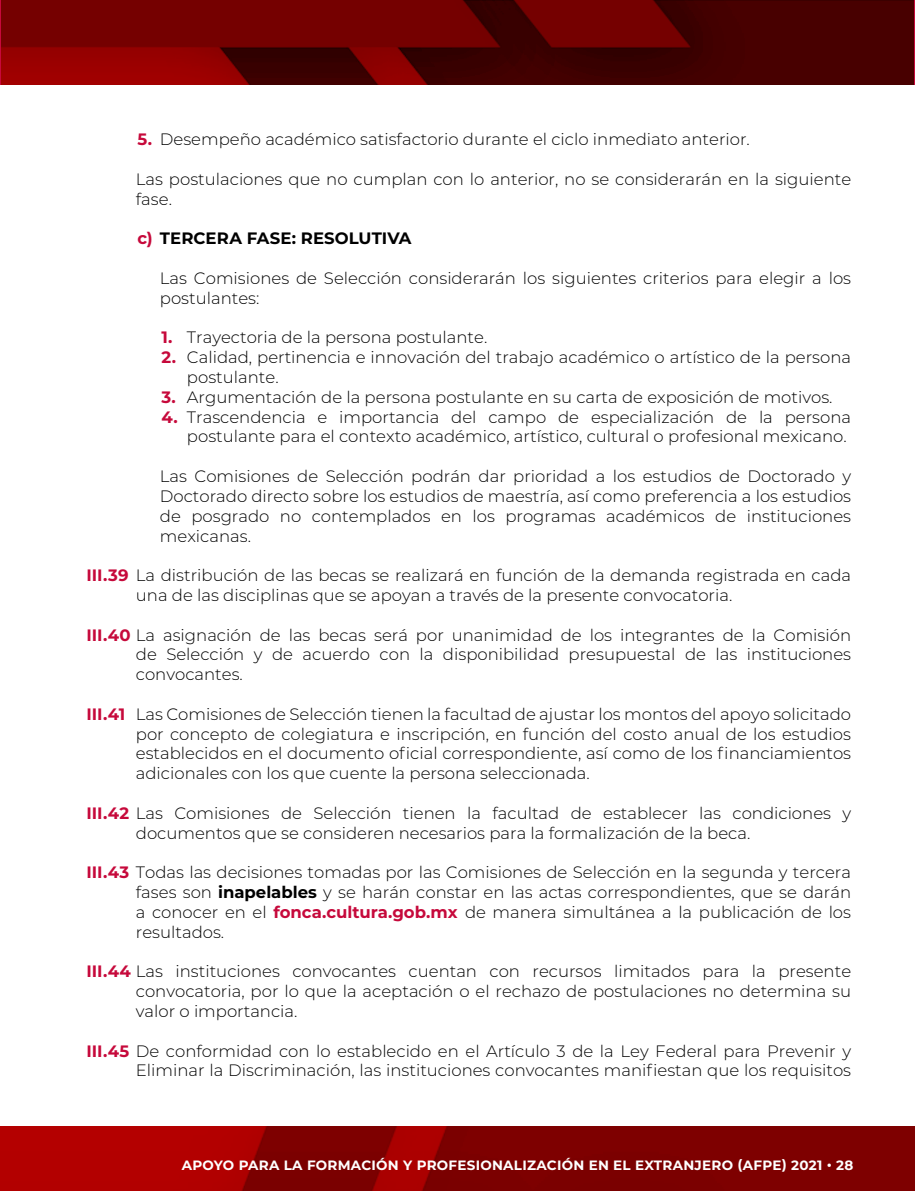
<style>
.page{position:relative;width:915px;height:1191px;background:#fff}
.page>*{position:absolute;margin:0;border:0;box-sizing:border-box;transform-origin:0 0}
.t1{font:300 16.5px/19.8px "Montserrat";color:#000}
.t2{font:700 16.5px "Montserrat";letter-spacing:.005em;color:#000}
.t3{font:700 13.5px "Montserrat";letter-spacing:.02em;color:#fff}
.s1{font-weight:700;color:#c6093b}
.s2{color:#c6093b}
.s3{font-weight:700}
</style>
<div class="page">
<hr style="left:914px;top:0;width:1px;height:84px;background:#c6093b">
<img style="left:0;top:1126px;width:914px;height:65px">
<img style="left:1px;top:0;width:912px;height:84px">
<p class="t1" style="left:137px;top:129px;width:613px"><span class="s1">5.</span> Desempeño académico satisfactorio durante el ciclo inmediato anterior.</p>
<p class="t1" style="left:136px;top:169px;width:716px">Las postulaciones que no cumplan con lo anterior, no se considerarán en la siguiente fase.</p>
<p class="t2" style="left:137px;top:227px;width:275px"><span class="s2">c)</span> TERCERA FASE: RESOLUTIVA</p>
<p class="t1" style="left:160px;top:268px;width:692px">Las Comisiones de Selección considerarán los siguientes criterios para elegir a los postulantes:</p>
<p class="t1" style="left:161px;top:327px;width:327px"><span class="s1">1.</span> Trayectoria de la persona postulante.</p>
<p class="t1" style="left:187px;top:347px;width:665px;text-indent:-25px"><span class="s1">2.</span> Calidad, pertinencia e innovación del trabajo académico o artístico de la persona postulante.</p>
<p class="t1" style="left:161px;top:386px;width:672px"><span class="s1">3.</span> Argumentación de la persona postulante en su carta de exposición de motivos.</p>
<p class="t1" style="left:161px;top:406px;width:691px;text-align:right"><span class="s1">4.</span> Trascendencia e importancia del campo de especialización de la persona postulante para el contexto académico, artístico, cultural o profesional mexicano.</p>
<p class="t1" style="left:160px;top:466px;width:692px;text-align:justify">Las Comisiones de Selección podrán dar prioridad a los estudios de Doctorado y Doctorado directo sobre los estudios de maestría, así como preferencia a los estudios de posgrado no contemplados en los programas académicos de instituciones mexicanas.</p>
<p class="t1" style="left:136px;top:565px;width:716px;text-indent:-50px"><span class="s1">III.39</span> La distribución de las becas se realizará en función de la demanda registrada en cada una de las disciplinas que se apoyan a través de la presente convocatoria.</p>
<p class="t1" style="left:136px;top:624px;width:716px;text-align:justify;text-indent:-49px"><span class="s1">III.40</span> La asignación de las becas será por unanimidad de los integrantes de la Comisión de Selección y de acuerdo con la disponibilidad presupuestal de las instituciones convocantes.</p>
<p class="t1" style="left:136px;top:703px;width:716px;text-align:justify;text-indent:-50px"><span class="s1">III.41</span> Las Comisiones de Selección tienen la facultad de ajustar los montos del apoyo solicitado por concepto de colegiatura e inscripción, en función del costo anual de los estudios establecidos en el documento oficial correspondiente, así como de los financiamientos adicionales con los que cuente la persona seleccionada.</p>
<p class="t1" style="left:136px;top:802px;width:716px;text-indent:-50px"><span class="s1">III.42</span> Las Comisiones de Selección tienen la facultad de establecer las condiciones y documentos que se consideren necesarios para la formalización de la beca.</p>
<p class="t1" style="left:136px;top:862px;width:716px;text-align:justify;text-indent:-50px"><span class="s1">III.43</span> Todas las decisiones tomadas por las Comisiones de Selección en la segunda y tercera fases son <span class="s3">inapelables</span> y se harán constar en las actas correspondientes, que se darán a conocer en el <span class="s1">fonca.cultura.gob.mx</span> de manera simultánea a la publicación de los resultados.</p>
<p class="t1" style="left:136px;top:961px;width:716px;text-align:justify;text-indent:-49px"><span class="s1">III.44</span> Las instituciones convocantes cuentan con recursos limitados para la presente convocatoria, por lo que la aceptación o el rechazo de postulaciones no determina su valor o importancia.</p>
<p class="t1" style="left:86px;top:1040px;width:766px;text-align:right"><span class="s1">III.45</span> De conformidad con lo establecido en el Artículo 3 de la Ley Federal para Prevenir y<br>Eliminar la Discriminación, las instituciones convocantes manifiestan que los requisitos</p>
<p class="t3" style="left:182px;top:1155px;width:672px">APOYO PARA LA FORMACIÓN Y PROFESIONALIZACIÓN EN EL EXTRANJERO (AFPE) 2021 • 28</p>
</div>
